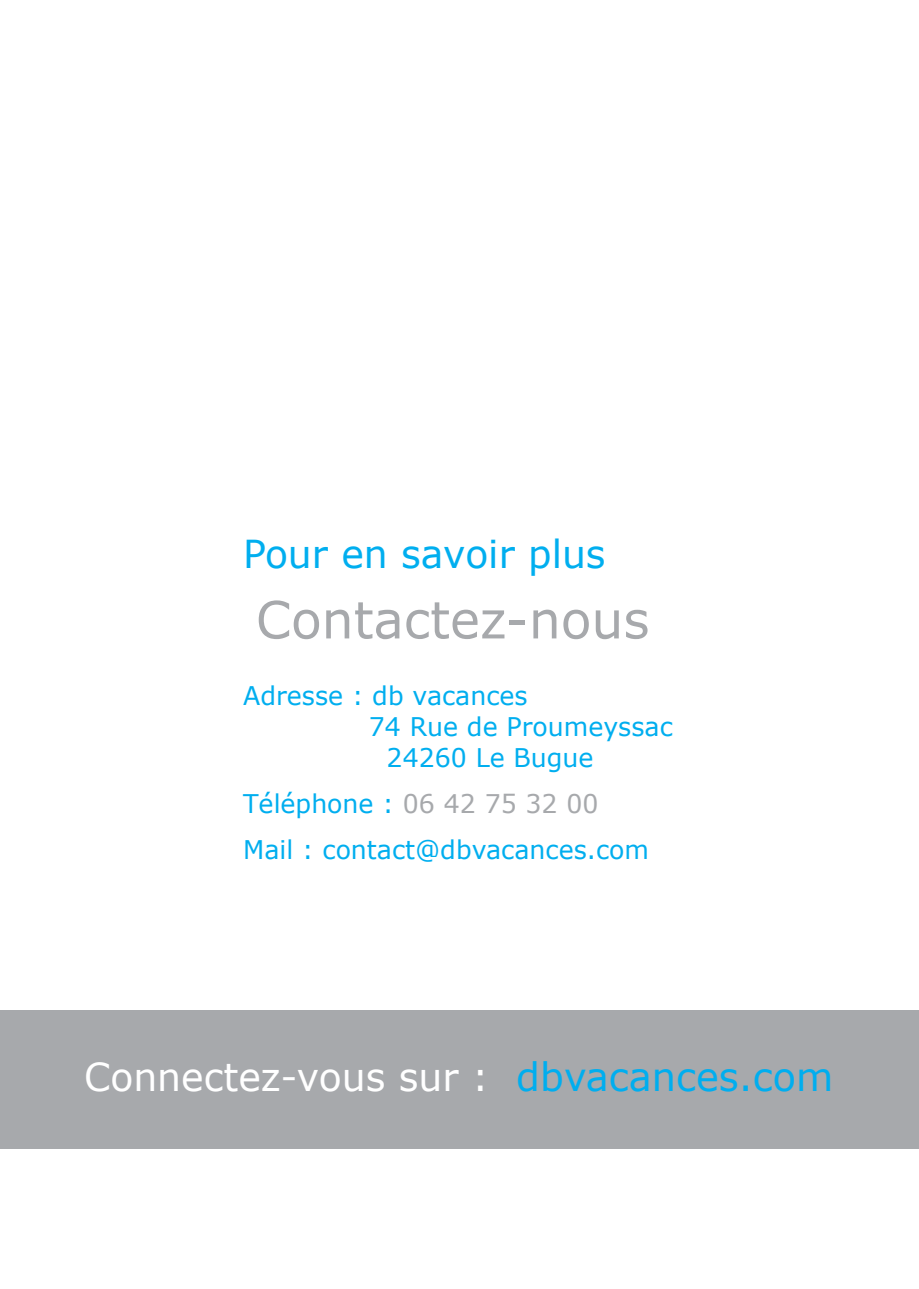
<style>
.page{position:relative;width:919px;height:1289px;background:#fff}
.page>*{position:absolute;margin:0;border:0;box-sizing:border-box;transform-origin:0 0}
.t1{font:51.3px "Verdana";color:#a7a9ac}
.t2{font:38.55px "Verdana";color:#fff}
.t3{font:38.55px "Verdana";color:#00aeef}
.t4{font:25.65px/46.2px "Verdana";color:#00aeef}
.s1{color:#a7a9ac}
.s2{font-size:39px;color:#00aeef}
</style>
<div class="page">
<div style="left:0;top:1010px;width:918px;height:138px;background:#a7a9ac"></div>
<h2 class="t3" style="left:243px;top:527px;width:364px">Pour en savoir plus</h2>
<h1 class="t1" style="left:256px;top:584px;width:395px">Contactez-nous</h1>
<p class="t4" style="left:243px;top:672px;width:286px">Adresse : db vacances</p>
<p class="t4" style="left:369px;top:703px;width:305px">74 Rue de Proumeyssac</p>
<p class="t4" style="left:386px;top:734px;width:208px">24260 Le Bugue</p>
<p class="t4" style="left:243px;top:780px;width:407px">Téléphone : <span class="s1">06 42 75 32 00<br></span>Mail : contact@dbvacances.com</p>
<h2 class="t2" style="left:84px;top:1050px;width:750px">Connectez-vous sur : <span class="s2">dbvacances.com</span></h2>
</div>
